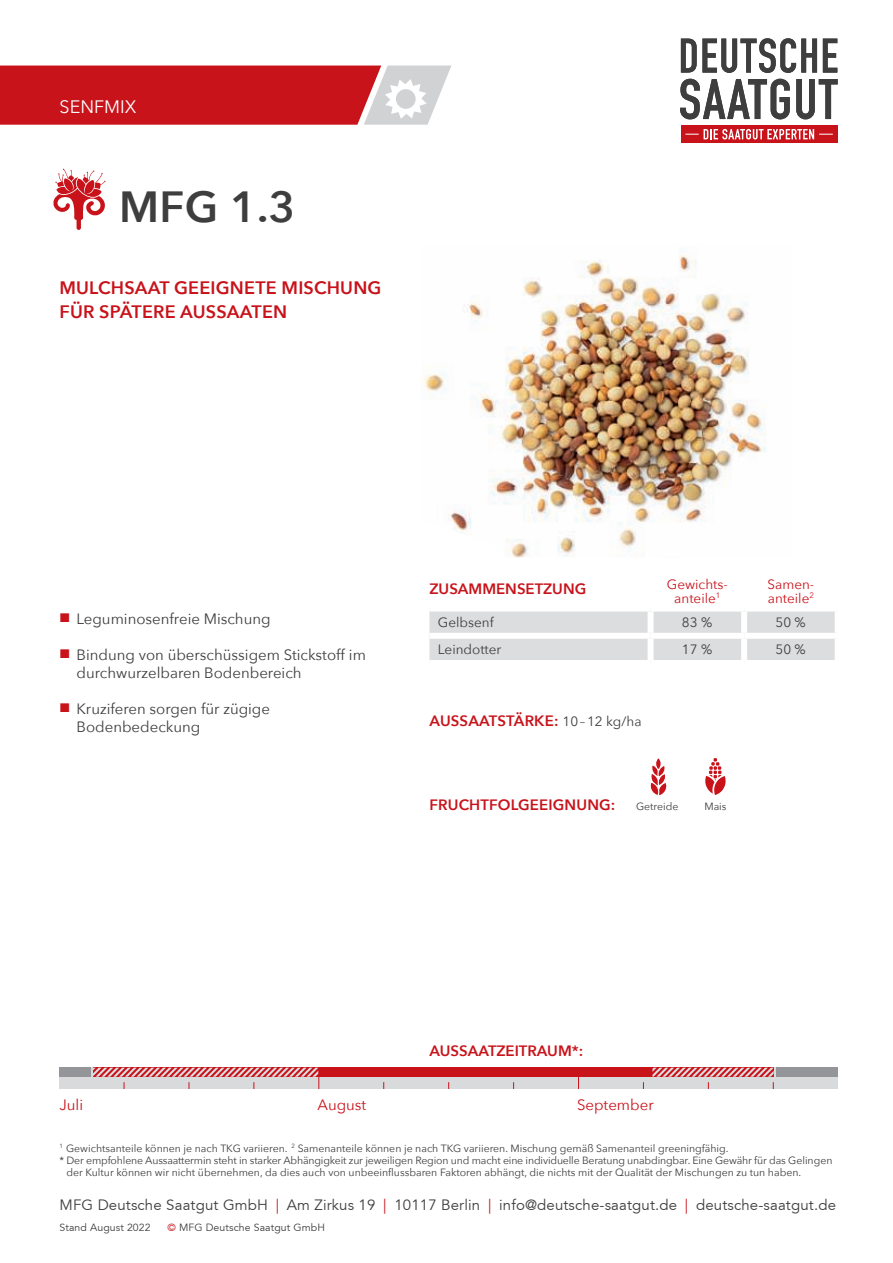
<style>
.page{position:relative;width:893px;height:1263px;background:#fff}
.page>*{position:absolute;margin:0;border:0;box-sizing:border-box;transform-origin:0 0}
.t1{font:600 43.5px "Avenir Next";color:#3e3e3f}
.t2{font:600 18px/24px "Avenir Next";letter-spacing:.01em;color:#c8131b}
.t3{font:18px "Avenir Next";color:#fff}
.t4{font:15px/18px "Avenir Next";color:#3e3e3f}
.t5{font:15px "Avenir";letter-spacing:.01em;color:#3e3e3f}
.t6{font:600 15px "Avenir Next";color:#c8131b}
.t7{font:15px "Avenir Next";color:#c8131b}
.t8{font:13.5px/13.5px "Avenir Next";color:#c8131b;text-align:center}
.t9{font:13.5px "Avenir Next";color:#3e3e3f}
.t10{font:10.5px "Avenir Next";color:#3e3e3f}
.t11{font:10.5px "Avenir";letter-spacing:.01em;color:#3e3e3f}
.s1{font-weight:400;font-size:13.5px;color:#3e3e3f}
.s2{color:#c8131b}
</style>
<div class="page">
<svg style="left:681px;top:38px;width:136px;height:35px"></svg>
<svg style="left:823px;top:39px;width:14px;height:34px"></svg>
<svg style="left:680px;top:79px;width:110px;height:40px"></svg>
<svg style="left:796px;top:79px;width:42px;height:40px"></svg>
<div style="left:681px;top:125px;width:156px;height:18px;background:#c8131b"></div>
<svg style="left:685px;top:129px;width:148px;height:10px"></svg>
<svg style="left:53px;top:169px;width:53px;height:61px"></svg>
<div style="left:429px;top:611px;width:406px;height:49px;background:#dcdddf"></div>
<div style="left:429px;top:633px;width:222px;height:6px;background:#fff"></div>
<div style="left:651px;top:633px;width:93px;height:6px;background:#fff"></div>
<div style="left:744px;top:633px;width:97px;height:6px;background:#fff"></div>
<div style="left:648px;top:611px;width:6px;height:22px;background:#fff"></div>
<div style="left:741px;top:611px;width:6px;height:22px;background:#fff"></div>
<div style="left:648px;top:639px;width:6px;height:21px;background:#fff"></div>
<div style="left:741px;top:639px;width:6px;height:21px;background:#fff"></div>
<svg style="left:650px;top:758px;width:17px;height:38px"></svg>
<svg style="left:705px;top:758px;width:21px;height:37px"></svg>
<div style="left:60px;top:1068px;width:778px;height:21px;background:#d9dadc"></div>
<svg style="left:578px;top:1077px;width:1px;height:12px"></svg>
<div style="left:60px;top:1068px;width:31px;height:9px;background:#939598"></div>
<div style="left:93px;top:1068px;width:681px;height:9px;background:#c8131b"></div>
<div style="left:776px;top:1068px;width:62px;height:9px;background:#939598"></div>
<svg style="left:93px;top:1068px;width:226px;height:21px"></svg>
<svg style="left:652px;top:1068px;width:122px;height:21px"></svg>
<svg style="left:0;top:66px;width:451px;height:59px;background:#cc3940"></svg>
<img style="left:424px;top:254px;width:342px;height:304px">
<h2 class="t3" style="left:60px;top:99px;width:78px">SENFMIX</h2>
<h1 class="t1" style="left:119px;top:181px;width:178px">MFG 1.3</h1>
<h2 class="t2" style="left:60px;top:275px;width:323px">MULCHSAAT GEEIGNETE MISCHUNG<br>FÜR SPÄTERE AUSSAATEN</h2>
<h3 class="t4" style="left:77px;top:611px;width:196px">Leguminosenfreie Mischung</h3>
<h3 class="t4" style="left:77px;top:647px;width:291px">Bindung von überschüssigem Stickstoff im durchwurzelbaren Bodenbereich</h3>
<h3 class="t4" style="left:77px;top:701px;width:195px">Kruziferen sorgen für zügige<br>Bodenbedeckung</h3>
<h3 class="t6" style="left:429px;top:580px;width:158px">ZUSAMMENSETZUNG</h3>
<p class="t8" style="left:667px;top:579px;width:62px">Gewichts&shy;anteile<sup>1</sup></p>
<p class="t8" style="left:768px;top:579px;width:48px;text-align:left">Samen&shy;anteile<sup>2</sup></p>
<p class="t9" style="left:438px;top:617px;width:57px">Gelbsenf</p>
<p class="t9" style="left:682px;top:617px;width:32px">83 %</p>
<p class="t9" style="left:775px;top:617px;width:32px">50 %</p>
<p class="t9" style="left:438px;top:644px;width:65px">Leindotter</p>
<p class="t9" style="left:682px;top:644px;width:32px">17 %</p>
<p class="t9" style="left:775px;top:644px;width:32px">50 %</p>
<h3 class="t6" style="left:429px;top:712px;width:214px">AUSSAATSTÄRKE: <span class="s1">10 – 12 kg/ha</span></h3>
<h3 class="t6" style="left:429px;top:796px;width:187px">FRUCHTFOLGEEIGNUNG:</h3>
<p class="t10" style="left:636px;top:801px;width:44px">Getreide</p>
<p class="t10" style="left:704px;top:801px;width:24px">Mais</p>
<h3 class="t6" style="left:429px;top:1042px;width:155px">AUSSAATZEITRAUM*:</h3>
<h3 class="t7" style="left:59px;top:1098px;width:25px">Juli</h3>
<h3 class="t7" style="left:317px;top:1098px;width:50px">August</h3>
<h3 class="t7" style="left:577px;top:1098px;width:78px">September</h3>
<p class="t10" style="left:60px;top:1143px;width:671px"><sup>1</sup> Gewichtsanteile können je nach TKG variieren. <sup>2</sup> Samenanteile können je nach TKG variieren. Mischung gemäß Samenanteil greeningfähig.</p>
<p class="t10" style="left:60px;top:1155px;width:774px">* Der empfohlene Aussaattermin steht in starker Abhängigkeit zur jeweiligen Region und macht eine individuelle Beratung unabdingbar. Eine Gewähr für das Gelingen</p>
<p class="t10" style="left:67px;top:1163px;width:736px">der Kultur können wir nicht übernehmen, da dies auch von unbeeinflussbaren Faktoren abhängt, die nichts mit der Qualität der Mischungen zu tun haben.</p>
<h3 class="t5" style="left:60px;top:1198px;width:778px">MFG Deutsche Saatgut GmbH <span class="s2">|</span> Am Zirkus 19 <span class="s2">|</span> 10117 Berlin <span class="s2">|</span> info@deutsche-saatgut.de <span class="s2">|</span> deutsche-saatgut.de</h3>
<p class="t11" style="left:60px;top:1223px;width:93px">Stand August 2022</p>
<p class="t11" style="left:168px;top:1223px;width:159px"><span class="s2">©</span> MFG Deutsche Saatgut GmbH</p>
</div>
